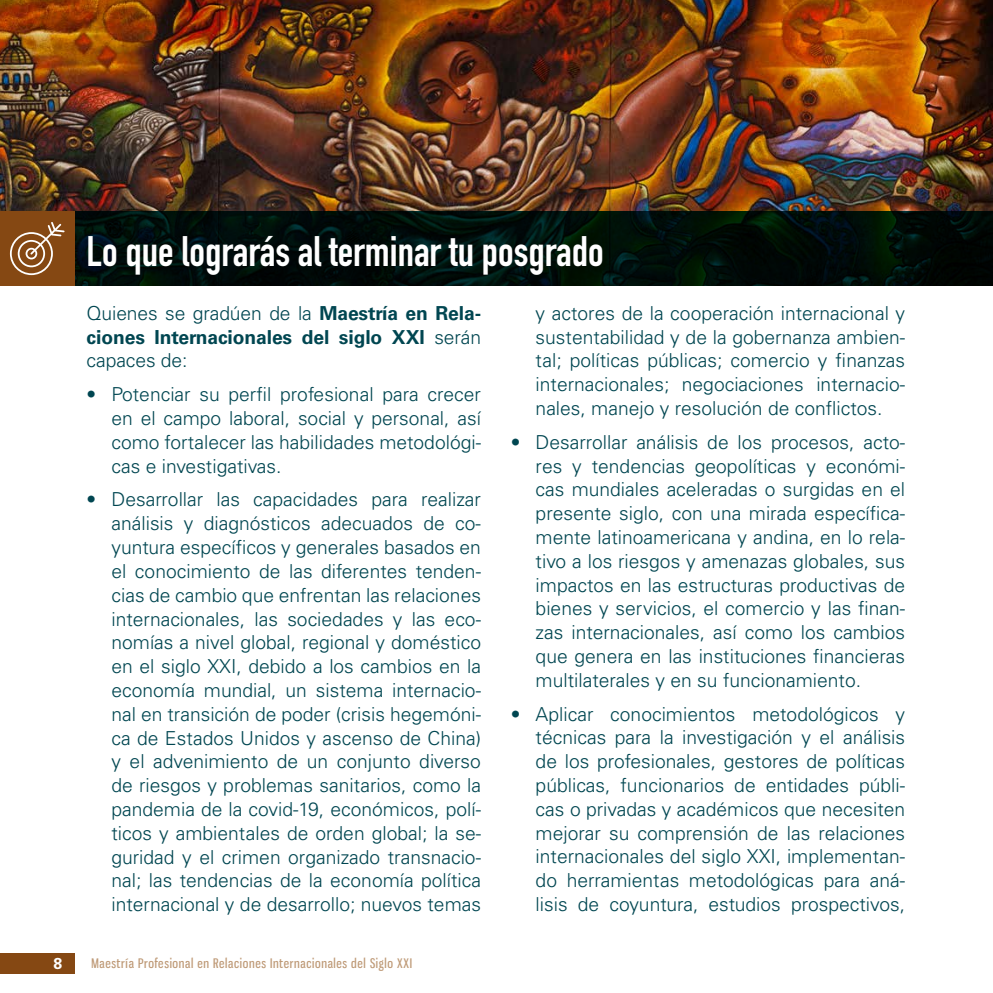
<style>
.page{position:relative;width:993px;height:993px;background:#fff}
.page>*{position:absolute;margin:0;border:0;box-sizing:border-box;transform-origin:0 0}
.t1{font:700 42px "DIN Condensed";color:#fff}
.t2{font:300 19.25px/23.8px "Univers LT Std";color:#004651;text-align:justify}
.t3{font:700 19.25px/23.8px "Univers LT Std";letter-spacing:-.005em;color:#004651;text-align:justify}
.t4{font:700 15.75px "Univers LT Std";color:#fff}
.t5{font:13.12px "Gnuolane Rg";letter-spacing:.05em;color:#be9976}
.s1{font-weight:300}
</style>
<div class="page">
<div style="left:0;top:952px;width:74px;height:21px;background:#854813"></div>
<img style="left:0;top:0;width:992px;height:211px">
<svg style="left:74px;top:211px;width:918px;height:75px;background:#020f09"></svg>
<div style="left:0;top:211px;width:74px;height:75px;background:#854813"></div>
<svg style="left:10px;top:222px;width:55px;height:53px"></svg>
<h1 class="t1" style="left:87px;top:223px;width:518px">Lo que lograrás al terminar tu posgrado</h1>
<p class="t3" style="left:87px;top:301px;width:396px"><span class="s1">Quienes se gradúen de la</span> Maestría en Rela&shy;ciones Internacionales del siglo XXI <span class="s1">serán capaces de:</span></p>
<p class="t2" style="left:111px;top:382px;width:371px;text-indent:-25px">• Potenciar su perfil profesional para crecer en el campo laboral, social y personal, así como fortalecer las habilidades metodológi&shy;cas e investigativas.</p>
<p class="t2" style="left:111px;top:487px;width:371px;text-indent:-25px">• Desarrollar las capacidades para realizar análisis y diagnósticos adecuados de co&shy;yuntura específicos y generales basados en el conocimiento de las diferentes tenden&shy;cias de cambio que enfrentan las relaciones internacionales, las sociedades y las eco&shy;nomías a nivel global, regional y doméstico en el siglo XXI, debido a los cambios en la economía mundial, un sistema internacio&shy;nal en transición de poder (crisis hegemóni&shy;ca de Estados Unidos y ascenso de China) y el advenimiento de un conjunto diverso de riesgos y problemas sanitarios, como la pandemia de la covid-19, económicos, polí&shy;ticos y ambientales de orden global; la se&shy;guridad y el crimen organizado transnacio&shy;nal; las tendencias de la economía política internacional y de desarrollo; nuevos temas</p>
<p class="t2" style="left:535px;top:301px;width:371px">y actores de la cooperación internacional y sustentabilidad y de la gobernanza ambien&shy;tal; políticas públicas; comercio y finanzas internacionales; negociaciones internacio&shy;nales, manejo y resolución de conflictos.</p>
<p class="t2" style="left:535px;top:430px;width:371px;text-indent:-25px">• Desarrollar análisis de los procesos, acto&shy;res y tendencias geopolíticas y económi&shy;cas mundiales aceleradas o surgidas en el presente siglo, con una mirada específica&shy;mente latinoamericana y andina, en lo rela&shy;tivo a los riesgos y amenazas globales, sus impactos en las estructuras productivas de bienes y servicios, el comercio y las finan&shy;zas internacionales, así como los cambios que genera en las instituciones financieras multilaterales y en su funcionamiento.</p>
<p class="t2" style="left:535px;top:701px;width:371px;text-indent:-25px">• Aplicar conocimientos metodológicos y técnicas para la investigación y el análisis de los profesionales, gestores de políticas públicas, funcionarios de entidades públi&shy;cas o privadas y académicos que necesiten mejorar su comprensión de las relaciones internacionales del siglo XXI, implementan&shy;do herramientas metodológicas para aná&shy;lisis de coyuntura, estudios prospectivos,</p>
<p class="t4" style="left:54px;top:953px;width:10px">8</p>
<p class="t5" style="left:92px;top:954px;width:322px">Maestría Profesional en Relaciones Internacionales del Siglo XXI</p>
</div>
